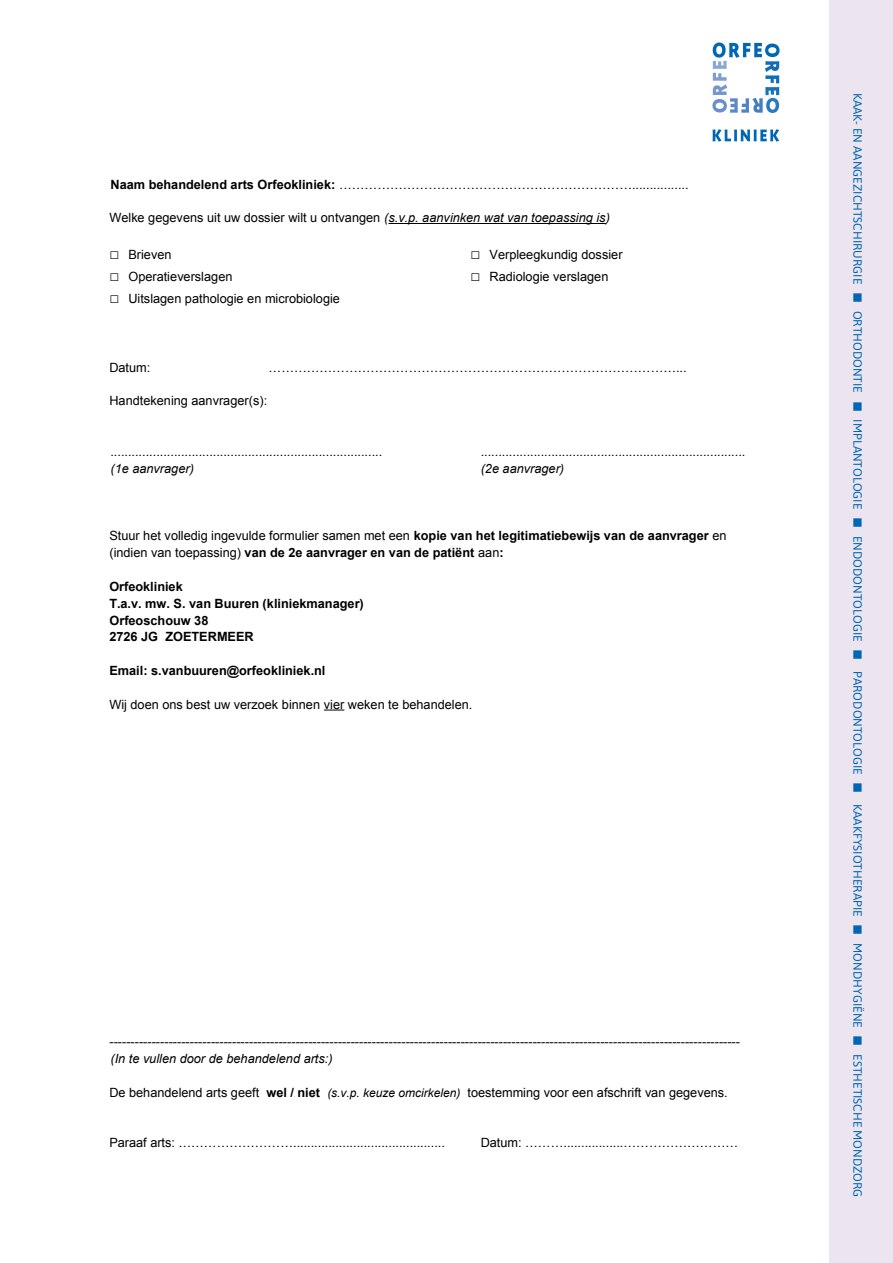
<style>
.page{position:relative;width:893px;height:1263px;background:#fff}
.page>*{position:absolute;margin:0;border:0;box-sizing:border-box;transform-origin:0 0}
.t1{font:12.75px/17px "Arial";letter-spacing:-.005em;color:#000}
.t2{font:700 12.75px/16.8px "Arial";color:#000}
.t3{font:italic 12.75px "Arial";letter-spacing:-.005em;color:#000}
.t4{font:12px "Asap";color:#0166b3}
.s1{font-weight:700}
.s2{font-style:italic}
.s3{font-size:16.5px}
.s4{font-weight:400}
.s5{font-style:italic;font-size:12px}
</style>
<div class="page">
<div style="left:829px;top:0;width:64px;height:1263px;background:#ece5ef"></div>
<svg style="left:713px;top:129px;width:66px;height:13px"></svg>
<svg style="left:712px;top:43px;width:68px;height:70px"></svg>
<hr style="left:388px;top:223px;width:218px;height:1px;background:#000">
<svg style="left:324px;top:710px;width:20px;height:1px"></svg>
<p class="t1" style="left:111px;top:177px;width:579px"><span class="s1">Naam behandelend arts Orfeokliniek:</span> ……………………………………………………………................</p>
<p class="t1" style="left:109px;top:210px;width:502px">Welke gegevens uit uw dossier wilt u ontvangen <span class="s2">(s.v.p. aanvinken wat van toepassing is)</span></p>
<p class="t1" style="left:109px;top:247px;width:64px"><span class="s3">□</span> Brieven</p>
<p class="t1" style="left:109px;top:269px;width:124px"><span class="s3">□</span> Operatieverslagen</p>
<p class="t1" style="left:109px;top:291px;width:232px"><span class="s3">□</span> Uitslagen pathologie en microbiologie</p>
<p class="t1" style="left:470px;top:247px;width:154px"><span class="s3">□</span> Verpleegkundig dossier</p>
<p class="t1" style="left:470px;top:269px;width:139px"><span class="s3">□</span> Radiologie verslagen</p>
<p class="t1" style="left:109px;top:360px;width:42px">Datum:</p>
<p class="t1" style="left:269px;top:360px;width:420px">……………………………………………………………………………………...</p>
<p class="t1" style="left:109px;top:394px;width:159px">Handtekening aanvrager(s):</p>
<p class="t1" style="left:111px;top:444px;width:273px">.............................................................................</p>
<p class="t1" style="left:481px;top:444px;width:266px">...........................................................................</p>
<p class="t3" style="left:111px;top:464px;width:85px">(1e aanvrager)</p>
<p class="t3" style="left:481px;top:464px;width:85px">(2e aanvrager)</p>
<p class="t2" style="left:109px;top:528px;width:619px"><span class="s4">Stuur het volledig ingevulde formulier samen met een</span> kopie van het legitimatiebewijs van de aanvrager <span class="s4">en (indien van toepassing)</span> van de 2e aanvrager en van de patiënt <span class="s4">aan</span>:</p>
<p class="t2" style="left:109px;top:579px;width:256px">Orfeokliniek<br>T.a.v. mw. S. van Buuren (kliniekmanager)<br>Orfeoschouw 38<br>2726 JG ZOETERMEER</p>
<p class="t2" style="left:110px;top:663px;width:217px">Email: s.vanbuuren@orfeokliniek.nl</p>
<p class="t1" style="left:109px;top:697px;width:365px">Wij doen ons best uw verzoek binnen vier weken te behandelen.</p>
<p class="t1" style="left:109px;top:1034px;width:632px">----------------------------------------------------------------------------------------------------------------------------------------------------- <span class="s2">(In te vullen door de behandelend arts:)</span></p>
<p class="t1" style="left:109px;top:1085px;width:620px">De behandelend arts geeft <span class="s1">wel / niet</span> <span class="s5">(s.v.p. keuze omcirkelen)</span> toestemming voor een afschrift van gegevens.</p>
<p class="t1" style="left:109px;top:1135px;width:337px">Paraaf arts: ………………………...........................................</p>
<p class="t1" style="left:481px;top:1135px;width:259px">Datum: ……….................………………………</p>
<p class="t4" style="left:864px;top:93px;width:1106px;rotate:90deg">KAAK- EN AANGEZICHTSCHIRURGIE ■ ORTHODONTIE ■ IMPLANTOLOGIE ■ ENDODONTOLOGIE ■ PARODONTOLOGIE ■ KAAKFYSIOTHERAPIE ■ MONDHYGIËNE ■ ESTHETISCHE MONDZORG</p>
</div>
